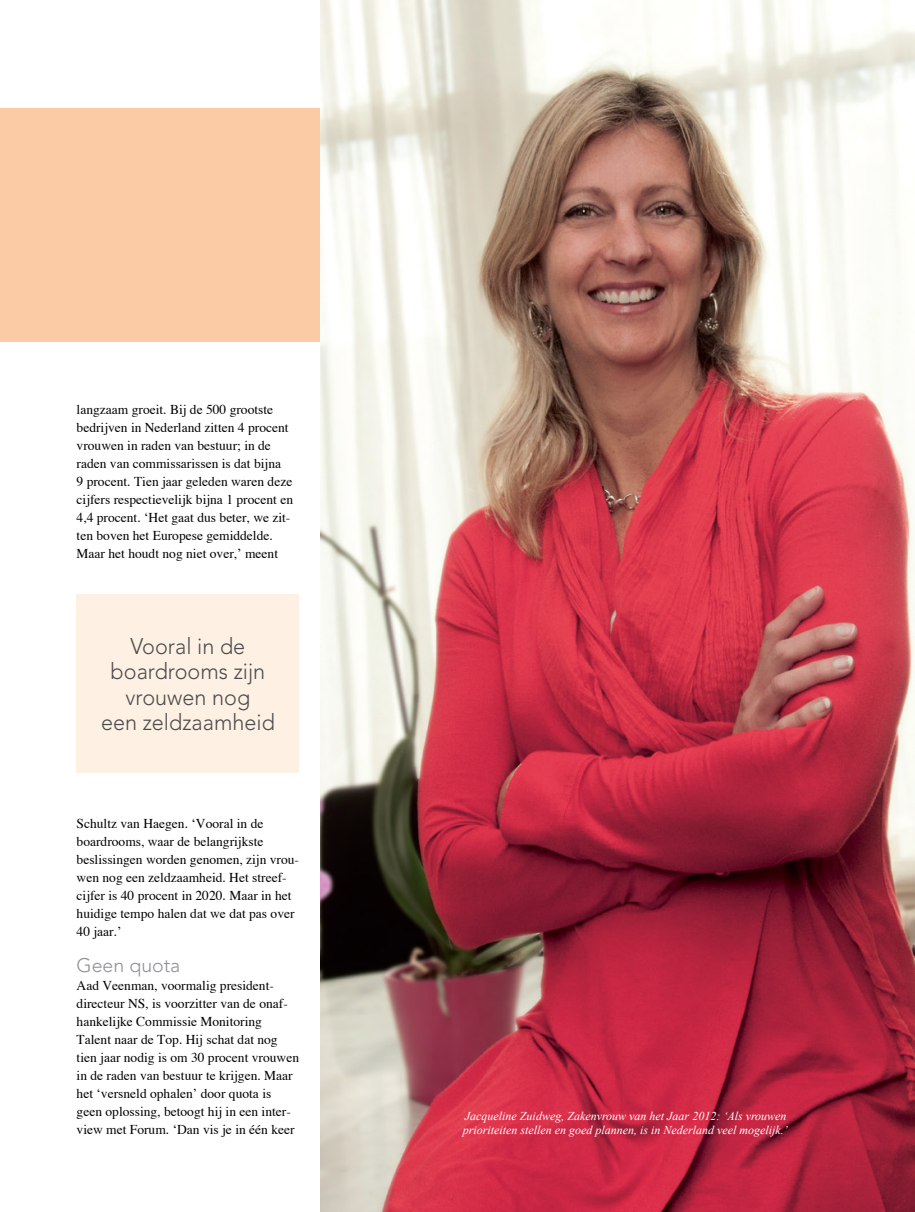
<style>
.page{position:relative;width:915px;height:1212px;background:#fff}
.page>*{position:absolute;margin:0;border:0;box-sizing:border-box;transform-origin:0 0}
.t1{font:300 22.5px/25.5px "Avenir";color:#4b4d50;text-align:center;scale:.96 1}
.t2{font:300 19.5px "Avenir";color:#8e9196}
.t3{font:13.5px/18px "Times";color:#000}
.t4{font:italic 12px/14.4px "Times New Roman";color:#fff}
</style>
<div class="page">
<div style="left:0;top:108px;width:914px;height:234px;background:#facba5"></div>
<img style="left:320px;top:0;width:594px;height:1212px">
<div style="left:77px;top:594px;width:222px;height:179px;background:#fef1e3"></div>
<p class="t3" style="left:77px;top:400px;width:218px">langzaam groeit. Bij de 500 grootste bedrijven in Nederland zitten 4 procent vrouwen in raden van bestuur; in de raden van commissarissen is dat bijna<br>9 procent. Tien jaar geleden waren deze cijfers respectievelijk bijna 1 procent en 4,4 procent. ‘Het gaat dus beter, we zit&shy;ten boven het Europese gemiddelde.<br>Maar het houdt nog niet over,’ meent</p>
<h1 class="t1" style="left:101px;top:633px;width:182px">Vooral in de boardrooms zijn vrouwen nog<br>een zeldzaamheid</h1>
<p class="t3" style="left:77px;top:814px;width:224px">Schultz van Haegen. ‘Vooral in de boardrooms, waar de belangrijkste beslissingen worden genomen, zijn vrou&shy;wen nog een zeldzaamheid. Het streef&shy;cijfer is 40 procent in 2020. Maar in het huidige tempo halen dat we dat pas over 40 jaar.’</p>
<h2 class="t2" style="left:77px;top:954px;width:105px">Geen quota</h2>
<p class="t3" style="left:77px;top:976px;width:224px">Aad Veenman, voormalig president&shy;directeur NS, is voorzitter van de onaf&shy;hankelijke Commissie Monitoring Talent naar de Top. Hij schat dat nog tien jaar nodig is om 30 procent vrouwen in de raden van bestuur te krijgen. Maar het ‘versneld ophalen’ door quota is geen oplossing, betoogt hij in een inter&shy;view met Forum. ‘Dan vis je in één keer</p>
<p class="t4" style="left:462px;top:1108px;width:326px">Jacqueline Zuidweg, Zakenvrouw van het Jaar 2012: ‘Als vrouwen prioriteiten stellen en goed plannen, is in Nederland veel mogelijk.’</p>
</div>
